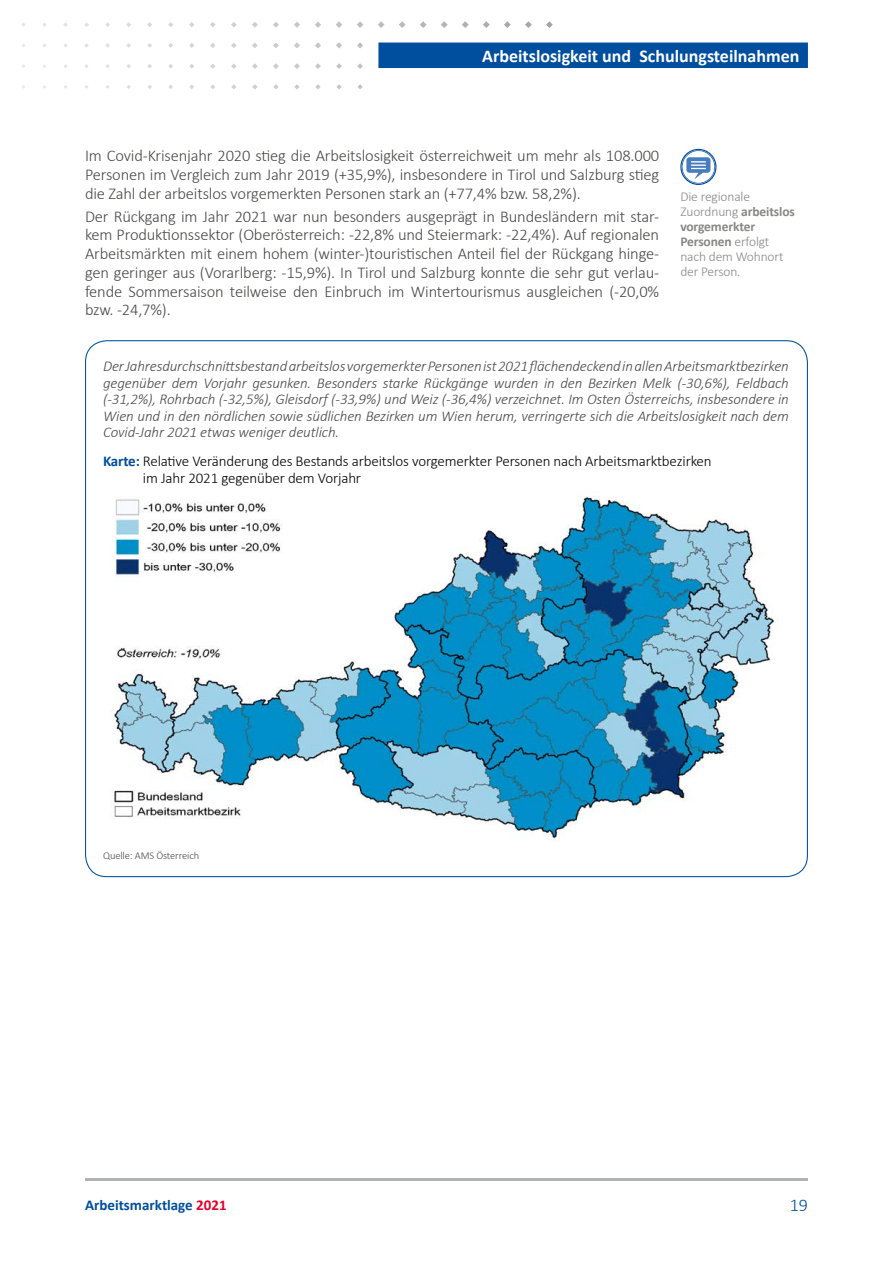
<style>
.page{position:relative;width:893px;height:1263px;background:#fff}
.page>*{position:absolute;margin:0;border:0;box-sizing:border-box;transform-origin:0 0}
.t1{font:700 18px "Calibri";color:#fff}
.t2{font:300 18px "Calibri";color:#004e9e}
.P_P_-_Fliesstext{font:300 16.5px/18.8px "Calibri";letter-spacing:-.01em;color:#494948;text-align:justify}
.P_P_-_Erläuterung_-_GRÜN{font:italic 300 15px/16.5px "Calibri";letter-spacing:-.01em;color:#494948;text-align:justify}
.P_P_-_Grafiktext{font:300 15px/16.5px "Calibri";letter-spacing:-.01em;color:#000}
.t3{font:700 15px "Calibri";color:#004e9e}
.P_P_-_Begriffserklärung_-_BLAU{font:300 13.5px/15px "Calibri";letter-spacing:-.01em;color:#878786}
.P_P_-_Quelle_-_unter_der_Grafik{font:300 10.5px "Calibri";letter-spacing:-.01em;color:#494948}
.s1{font-weight:700}
.s2{font-weight:700;color:#004e9e}
.s3{color:#e4002c}
</style>
<div class="page">
<hr style="left:85px;top:1178px;width:723px;height:2px;background:#b1b2b3">
<svg style="left:357px;top:84px;width:6px;height:5px"></svg>
<svg style="left:336px;top:84px;width:6px;height:5px"></svg>
<svg style="left:315px;top:84px;width:6px;height:5px"></svg>
<svg style="left:294px;top:84px;width:6px;height:5px"></svg>
<svg style="left:273px;top:84px;width:6px;height:5px"></svg>
<svg style="left:252px;top:84px;width:6px;height:5px"></svg>
<svg style="left:231px;top:84px;width:5px;height:5px"></svg>
<svg style="left:210px;top:84px;width:5px;height:5px"></svg>
<svg style="left:189px;top:85px;width:5px;height:4px"></svg>
<svg style="left:169px;top:85px;width:4px;height:4px"></svg>
<svg style="left:148px;top:85px;width:4px;height:4px"></svg>
<svg style="left:357px;top:63px;width:6px;height:6px"></svg>
<svg style="left:336px;top:63px;width:6px;height:6px"></svg>
<svg style="left:315px;top:63px;width:6px;height:6px"></svg>
<svg style="left:294px;top:63px;width:6px;height:6px"></svg>
<svg style="left:273px;top:63px;width:6px;height:6px"></svg>
<svg style="left:252px;top:63px;width:6px;height:6px"></svg>
<svg style="left:231px;top:64px;width:5px;height:5px"></svg>
<svg style="left:210px;top:64px;width:5px;height:5px"></svg>
<svg style="left:189px;top:64px;width:5px;height:5px"></svg>
<svg style="left:168px;top:64px;width:5px;height:5px"></svg>
<svg style="left:148px;top:64px;width:4px;height:4px"></svg>
<svg style="left:357px;top:42px;width:6px;height:6px"></svg>
<svg style="left:336px;top:42px;width:6px;height:6px"></svg>
<svg style="left:315px;top:42px;width:6px;height:6px"></svg>
<svg style="left:294px;top:42px;width:6px;height:6px"></svg>
<svg style="left:273px;top:43px;width:6px;height:5px"></svg>
<svg style="left:252px;top:43px;width:6px;height:5px"></svg>
<svg style="left:231px;top:43px;width:6px;height:5px"></svg>
<svg style="left:210px;top:43px;width:5px;height:5px"></svg>
<svg style="left:189px;top:43px;width:5px;height:5px"></svg>
<svg style="left:168px;top:43px;width:5px;height:5px"></svg>
<svg style="left:147px;top:43px;width:5px;height:5px"></svg>
<svg style="left:126px;top:43px;width:5px;height:5px"></svg>
<svg style="left:105px;top:43px;width:5px;height:5px"></svg>
<svg style="left:546px;top:21px;width:7px;height:7px"></svg>
<svg style="left:525px;top:21px;width:7px;height:7px"></svg>
<svg style="left:504px;top:21px;width:7px;height:7px"></svg>
<svg style="left:483px;top:21px;width:7px;height:7px"></svg>
<svg style="left:462px;top:21px;width:7px;height:7px"></svg>
<svg style="left:441px;top:21px;width:7px;height:7px"></svg>
<svg style="left:420px;top:21px;width:7px;height:7px"></svg>
<svg style="left:399px;top:21px;width:7px;height:7px"></svg>
<svg style="left:378px;top:21px;width:6px;height:7px"></svg>
<svg style="left:357px;top:21px;width:6px;height:7px"></svg>
<svg style="left:336px;top:21px;width:6px;height:7px"></svg>
<svg style="left:315px;top:22px;width:6px;height:6px"></svg>
<svg style="left:294px;top:22px;width:6px;height:6px"></svg>
<svg style="left:273px;top:22px;width:6px;height:6px"></svg>
<svg style="left:252px;top:22px;width:6px;height:6px"></svg>
<svg style="left:231px;top:22px;width:6px;height:5px"></svg>
<svg style="left:210px;top:22px;width:6px;height:5px"></svg>
<svg style="left:189px;top:22px;width:5px;height:5px"></svg>
<svg style="left:168px;top:22px;width:5px;height:5px"></svg>
<svg style="left:147px;top:22px;width:5px;height:5px"></svg>
<svg style="left:126px;top:22px;width:5px;height:5px"></svg>
<svg style="left:105px;top:22px;width:5px;height:5px"></svg>
<svg style="left:84px;top:22px;width:5px;height:5px"></svg>
<svg style="left:63px;top:22px;width:5px;height:5px"></svg>
<svg style="left:42px;top:23px;width:5px;height:4px"></svg>
<svg style="left:84px;top:43px;width:5px;height:4px"></svg>
<div style="left:378px;top:43px;width:430px;height:25px;background:#004e9e"></div>
<svg style="left:680px;top:149px;width:36px;height:36px"></svg>
<img style="left:114px;top:496px;width:662px;height:344px">
<p class="t1" style="left:482px;top:45px;width:319px">Arbeitslosigkeit und Schulungsteilnahmen</p>
<p class="P_P_-_Fliesstext" style="left:85px;top:146px;width:576px">Im Covid-Krisenjahr 2020 stieg die Arbeitslosigkeit österreichweit um mehr als 108.000<br>Personen im Vergleich zum Jahr 2019 (+35,9%), insbesondere in Tirol und Salzburg stieg die Zahl der arbeitslos vorgemerkten Personen stark an (+77,4% bzw. 58,2%).</p>
<p class="P_P_-_Fliesstext" style="left:85px;top:206px;width:576px">Der Rückgang im Jahr 2021 war nun besonders ausgeprägt in Bundesländern mit star&shy;kem Produktionssektor (Oberösterreich: -22,8% und Steiermark: -22,4%). Auf regionalen Arbeitsmärkten mit einem hohem (winter-)touristischen Anteil fiel der Rückgang hinge&shy;gen geringer aus (Vorarlberg: -15,9%). In Tirol und Salzburg konnte die sehr gut verlau&shy;fende Sommersaison teilweise den Einbruch im Wintertourismus ausgleichen (-20,0% bzw. -24,7%).</p>
<p class="P_P_-_Begriffserklärung_-_BLAU" style="left:680px;top:189px;width:116px">Die regionale<br>Zuordnung <span class="s1">arbeitslos vorgemerkter<br>Personen</span> erfolgt nach dem Wohnort der Person.</p>
<p class="P_P_-_Erläuterung_-_GRÜN" style="left:103px;top:358px;width:687px">Der Jahresdurchschnittsbestand arbeitslos vorgemerkter Personen ist 2021 flächendeckend in allen Arbeitsmarktbezirken gegenüber dem Vorjahr gesunken. Besonders starke Rückgänge wurden in den Bezirken Melk (-30,6%), Feldbach (-31,2%), Rohrbach (-32,5%), Gleisdorf (-33,9%) und Weiz (-36,4%) verzeichnet. Im Osten Österreichs, insbesondere in Wien und in den nördlichen sowie südlichen Bezirken um Wien herum, verringerte sich die Arbeitslosigkeit nach dem Covid-Jahr 2021 etwas weniger deutlich.</p>
<p class="P_P_-_Grafiktext" style="left:143px;top:452px;width:570px;text-indent:-40px"><span class="s2">Karte:</span> Relative Veränderung des Bestands arbeitslos vorgemerkter Personen nach Arbeitsmarktbezirken im Jahr 2021 gegenüber dem Vorjahr</p>
<p class="P_P_-_Quelle_-_unter_der_Grafik" style="left:103px;top:849px;width:98px">Quelle: AMS Österreich</p>
<p class="t3" style="left:85px;top:1196px;width:143px">Arbeitsmarktlage <span class="s3">2021</span></p>
<p class="t2" style="left:790px;top:1194px;width:20px">19</p>
</div>
